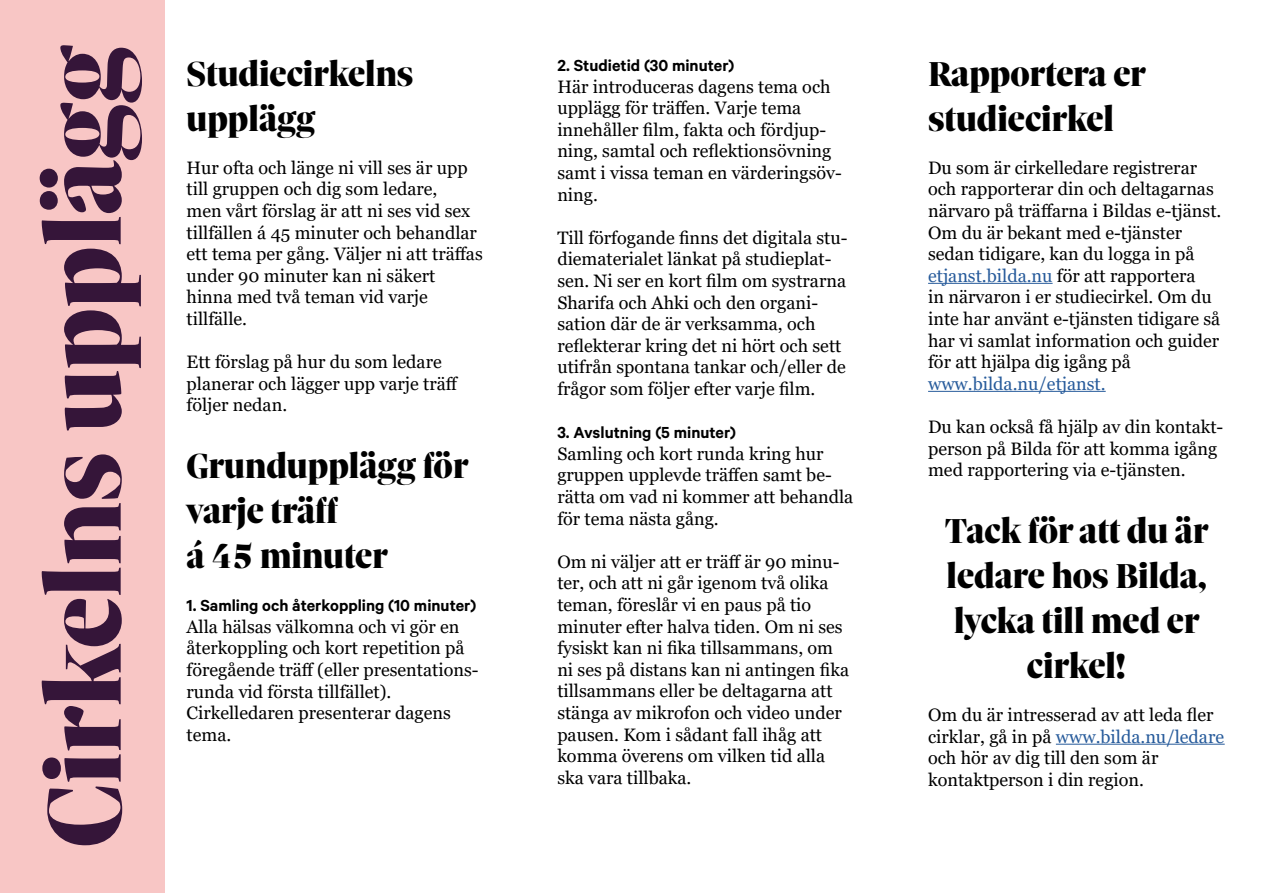
<style>
.page{position:relative;width:1263px;height:893px;background:#fff}
.page>*{position:absolute;margin:0;border:0;box-sizing:border-box;transform-origin:0 0}
.t1{font:900 112.5px "Sole Serif Big Display";color:#351539}
.t2{font:900 37.5px/45px "Sole Serif Big Display";color:#000}
.t3{font:18px/21.6px "Georgia";color:#000}
.t4{font:600 18px "Calibre";color:#000}
.t5{font:18px "Georgia";color:#275b9b}
.s1{color:#275b9b}
</style>
<div class="page">
<div style="left:0;top:0;width:165px;height:893px;background:#f8c6c5"></div>
<hr style="left:928px;top:283px;width:124px;height:1px;background:#275b9b">
<hr style="left:928px;top:391px;width:178px;height:1px;background:#275b9b">
<hr style="left:1056px;top:744px;width:169px;height:1px;background:#275b9b">
<h1 class="t1" style="left:20px;top:848px;width:804px;rotate:-90deg">Cirkelns upplägg</h1>
<h2 class="t2" style="left:187px;top:51px;width:228px">Studiecirkelns upplägg</h2>
<p class="t3" style="left:187px;top:157px;width:298px">Hur ofta och länge ni vill ses är upp till gruppen och dig som ledare,<br>men vårt förslag är att ni ses vid sex tillfällen á 45 minuter och behandlar ett tema per gång. Väljer ni att träffas under 90 minuter kan ni säkert hinna med två teman vid varje tillfälle.</p>
<p class="t3" style="left:187px;top:352px;width:273px">Ett förslag på hur du som ledare planerar och lägger upp varje träff följer nedan.</p>
<h2 class="t2" style="left:187px;top:443px;width:283px">Grundupplägg för varje träff<br>á 45 minuter</h2>
<p class="t4" style="left:187px;top:595px;width:291px">1. Samling och återkoppling (10 minuter)</p>
<p class="t3" style="left:187px;top:616px;width:294px">Alla hälsas välkomna och vi gör en återkoppling och kort repetition på föregående träff (eller presentations&shy;runda vid första tillfället).<br>Cirkelledaren presenterar dagens tema.</p>
<p class="t4" style="left:557px;top:55px;width:179px">2. Studietid (30 minuter)</p>
<p class="t3" style="left:557px;top:76px;width:286px">Här introduceras dagens tema och upplägg för träffen. Varje tema innehåller film, fakta och fördjup&shy;ning, samtal och reflektionsövning samt i vissa teman en värderingsöv&shy;ning.</p>
<p class="t3" style="left:557px;top:227px;width:292px">Till förfogande finns det digitala stu&shy;diematerialet länkat på studieplat&shy;sen. Ni ser en kort film om systrarna Sharifa och Ahki och den organi&shy;sation där de är verksamma, och reflekterar kring det ni hört och sett utifrån spontana tankar och/eller de frågor som följer efter varje film.</p>
<p class="t4" style="left:557px;top:422px;width:180px">3. Avslutning (5 minuter)</p>
<p class="t3" style="left:557px;top:443px;width:297px">Samling och kort runda kring hur gruppen upplevde träffen samt be&shy;rätta om vad ni kommer att behandla för tema nästa gång.</p>
<p class="t3" style="left:557px;top:551px;width:293px">Om ni väljer att er träff är 90 minu&shy;ter, och att ni går igenom två olika teman, föreslår vi en paus på tio minuter efter halva tiden. Om ni ses fysiskt kan ni fika tillsammans, om ni ses på distans kan ni antingen fika tillsammans eller be deltagarna att stänga av mikrofon och video under pausen. Kom i sådant fall ihåg att komma överens om vilken tid alla ska vara tillbaka.</p>
<h2 class="t2" style="left:928px;top:51px;width:219px">Rapportera er studiecirkel</h2>
<p class="t3" style="left:928px;top:157px;width:295px">Du som är cirkelledare registrerar och rapporterar din och deltagarnas närvaro på träffarna i Bildas e-tjänst.<br>Om du är bekant med e-tjänster sedan tidigare, kan du logga in på <span class="s1">etjanst.bilda.nu</span> för att rapportera<br>in närvaron i er studiecirkel. Om du inte har använt e-tjänsten tidigare så har vi samlat information och guider för att hjälpa dig igång på</p>
<p class="t5" style="left:928px;top:373px;width:179px">www.bilda.nu/etjanst.</p>
<p class="t3" style="left:928px;top:416px;width:297px">Du kan också få hjälp av din kontakt&shy;person på Bilda för att komma igång med rapportering via e-tjänsten.</p>
<h2 class="t2" style="left:945px;top:508px;width:265px;text-align:center">Tack för att du är ledare hos Bilda, lycka till med er cirkel!</h2>
<p class="t3" style="left:928px;top:704px;width:297px">Om du är intresserad av att leda fler cirklar, gå in på <span class="s1">www.bilda.nu/ledare </span>och hör av dig till den som är kontaktperson i din region.</p>
</div>
